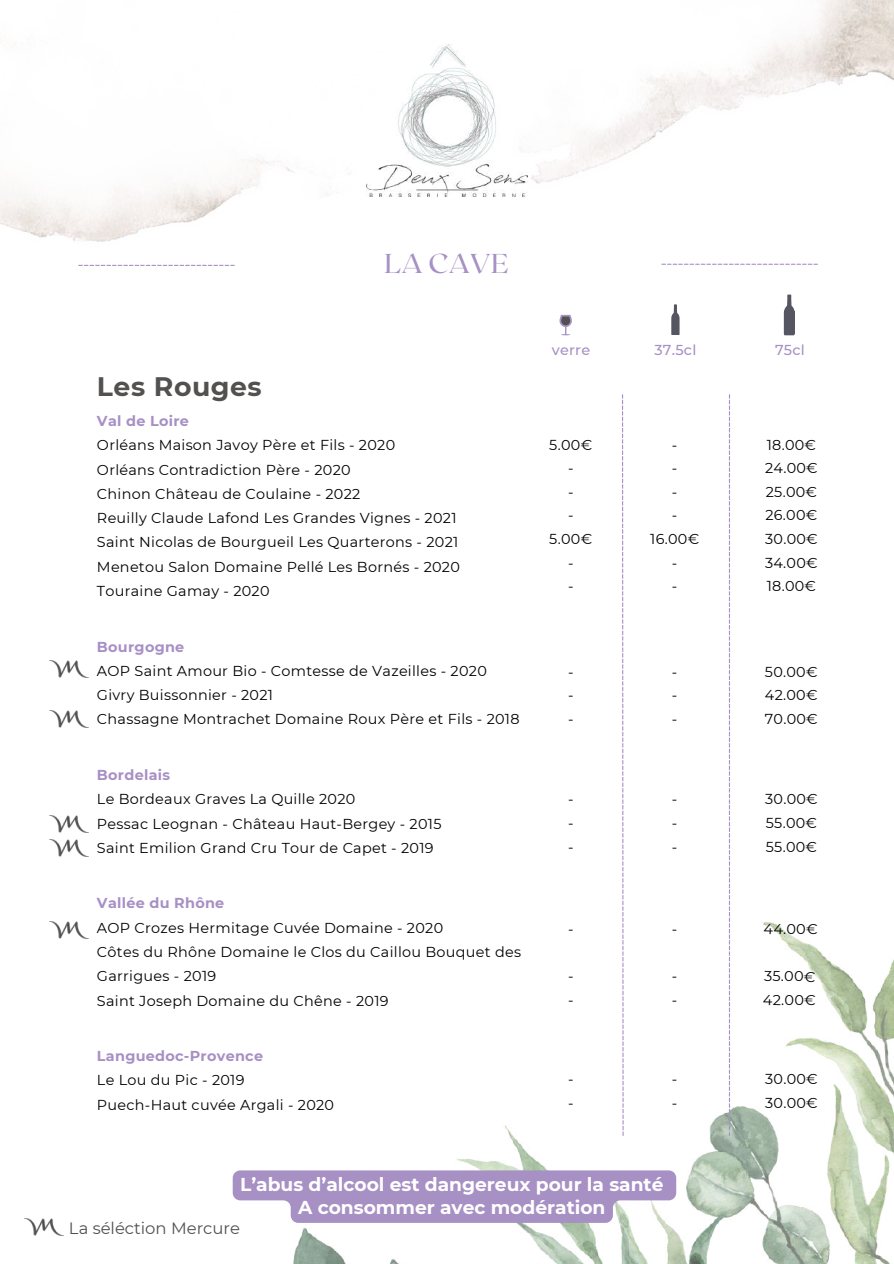
<style>
.page{position:relative;width:894px;height:1264px;background:#fff}
.page>*{position:absolute;margin:0;border:0;box-sizing:border-box;transform-origin:0 0}
.t1{font:27.3px "Roxborough CF";color:#a790c4}
.t2{font:700 26.7px "Montserrat";letter-spacing:.02em;color:#53514f}
.t3{font:700 18.6px/22.5px "Montserrat";color:#fff;text-align:center}
.t4{font:16.5px "Montserrat";color:#53514f}
.t5{font:14.4px/23.7px "Montserrat";letter-spacing:.02em;color:#000}
.t6{font:700 14.4px "Montserrat";letter-spacing:.02em;color:#a790c4}
.t7{font:500 14.4px "Montserrat";letter-spacing:.02em;color:#a790c4}
</style>
<div class="page">
<img style="left:0;top:0;width:893px;height:265px">
<svg style="left:78px;top:265px;width:157px;height:1px"></svg>
<svg style="left:661px;top:264px;width:156px;height:1px"></svg>
<img style="left:366px;top:44px;width:161px;height:152px">
<img style="left:293px;top:912px;width:600px;height:351px">
<svg style="left:233px;top:1170px;width:443px;height:52px;background:#b19dca"></svg>
<svg style="left:671px;top:304px;width:8px;height:31px"></svg>
<svg style="left:783px;top:294px;width:11px;height:41px"></svg>
<svg style="left:559px;top:315px;width:12px;height:20px"></svg>
<img style="left:24px;top:1218px;width:38px;height:17px">
<svg style="left:621px;top:394px;width:2px;height:741px"></svg>
<svg style="left:728px;top:912px;width:1px;height:223px"></svg>
<img style="left:49px;top:921px;width:38px;height:17px">
<img style="left:51px;top:816px;width:36px;height:16px">
<img style="left:49px;top:660px;width:38px;height:17px">
<img style="left:51px;top:711px;width:38px;height:17px">
<img style="left:49px;top:839px;width:38px;height:17px">
<h1 class="t1" style="left:384px;top:246px;width:126px">LA CAVE</h1>
<h2 class="t2" style="left:97px;top:370px;width:166px">Les Rouges</h2>
<p class="t6" style="left:97px;top:412px;width:93px">Val de Loire</p>
<p class="t5" style="left:97px;top:433px;width:364px;line-height:24.3px">Orléans Maison Javoy Père et Fils - 2020<br>Orléans Contradiction Père - 2020<br>Chinon Château de Coulaine - 2022<br>Reuilly Claude Lafond Les Grandes Vignes - 2021<br>Saint Nicolas de Bourgueil Les Quarterons - 2021<br>Menetou Salon Domaine Pellé Les Bornés - 2020<br>Touraine Gamay - 2020</p>
<p class="t6" style="left:97px;top:637px;width:89px">Bourgogne</p>
<p class="t5" style="left:97px;top:658px;width:424px;line-height:24.3px">AOP Saint Amour Bio - Comtesse de Vazeilles - 2020<br>Givry Buissonnier - 2021<br>Chassagne Montrachet Domaine Roux Père et Fils - 2018</p>
<p class="t6" style="left:97px;top:766px;width:75px">Bordelais</p>
<p class="t5" style="left:97px;top:787px;width:346px;line-height:24.3px">Le Bordeaux Graves La Quille 2020<br>Pessac Leognan - Château Haut-Bergey - 2015<br>Saint Emilion Grand Cru Tour de Capet - 2019</p>
<p class="t6" style="left:97px;top:894px;width:129px">Vallée du Rhône</p>
<p class="t5" style="left:97px;top:915px;width:425px;line-height:24.3px">AOP Crozes Hermitage Cuvée Domaine - 2020<br>Côtes du Rhône Domaine le Clos du Caillou Bouquet des Garrigues - 2019<br>Saint Joseph Domaine du Chêne - 2019</p>
<p class="t6" style="left:97px;top:1047px;width:168px">Languedoc-Provence</p>
<p class="t5" style="left:97px;top:1068px;width:238px;line-height:24.3px">Le Lou du Pic - 2019<br>Puech-Haut cuvée Argali - 2020</p>
<p class="t7" style="left:551px;top:341px;width:40px">verre</p>
<p class="t5" style="left:549px;top:432px;width:44px;text-align:center">5.00€ -<br>-<br>-<br>5.00€ -<br>-</p>
<p class="t5" style="left:568px;top:659px;width:7px;text-align:justify">- - -</p>
<p class="t5" style="left:568px;top:787px;width:7px;text-align:justify">- - -</p>
<p class="t5" style="left:568px;top:916px;width:7px">-</p>
<p class="t5" style="left:568px;top:963px;width:7px">- -</p>
<p class="t5" style="left:568px;top:1067px;width:7px">- -</p>
<p class="t7" style="left:654px;top:341px;width:43px">37.5cl</p>
<p class="t7" style="left:774px;top:341px;width:31px">75cl</p>
<p class="t5" style="left:650px;top:432px;width:50px;text-align:center">-<br>-<br>-<br>-<br>16.00€ -<br>-</p>
<p class="t5" style="left:764px;top:432px;width:54px;text-align:justify">18.00€ 24.00€ 25.00€ 26.00€ 30.00€ 34.00€ 18.00€</p>
<p class="t5" style="left:671px;top:659px;width:7px;text-align:justify">- - -</p>
<p class="t5" style="left:764px;top:659px;width:54px;text-align:justify">50.00€ 42.00€ 70.00€</p>
<p class="t5" style="left:671px;top:787px;width:7px;text-align:justify">- - -</p>
<p class="t5" style="left:765px;top:787px;width:54px;text-align:justify">30.00€ 55.00€ 55.00€</p>
<p class="t5" style="left:671px;top:916px;width:7px">-</p>
<p class="t5" style="left:671px;top:963px;width:7px">- -</p>
<p class="t5" style="left:763px;top:916px;width:56px;rotate:1deg">44.00€</p>
<p class="t5" style="left:763px;top:963px;width:54px;rotate:1deg">35.00€<br>42.00€</p>
<p class="t5" style="left:671px;top:1067px;width:7px">- -</p>
<p class="t5" style="left:765px;top:1067px;width:54px">30.00€<br>30.00€</p>
<p class="t3" style="left:240px;top:1173px;width:424px">L’abus d’alcool est dangereux pour la santé<br>A consommer avec modération</p>
<p class="t4" style="left:69px;top:1217px;width:172px">La séléction Mercure</p>
</div>
